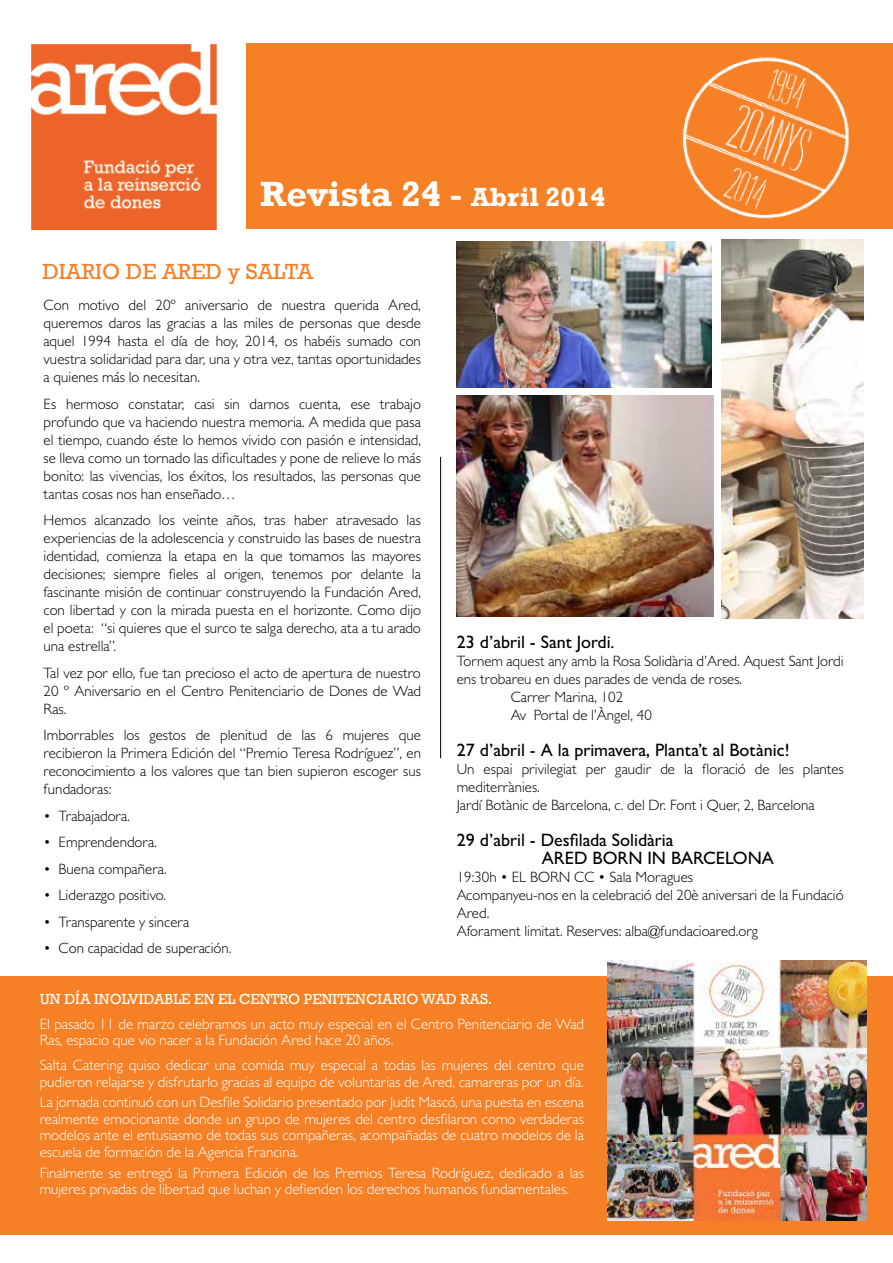
<style>
.page{position:relative;width:893px;height:1263px;background:#fff}
.page>*{position:absolute;margin:0;border:0;box-sizing:border-box;transform-origin:0 0}
.t1{font:700 36px "Rockwell";color:#fff}
.t2{font:22.5px "Rockwell";color:#f58025}
.t3{font:500 18px/18px "Gill Sans MT Pro";color:#000}
.t4{font:300 15px/18px "Gill Sans MT Pro";color:#000;text-align:justify}
.t5{font:300 15px/16.5px "Gill Sans MT Pro";color:#fff}
.t6{font:15px "Rockwell";color:#fff}
.s1{font-size:27px}
</style>
<div class="page">
<div style="left:247px;top:44px;width:646px;height:185px;background:#f58025"></div>
<div style="left:0;top:976px;width:893px;height:258px;background:#f58025"></div>
<hr style="left:440px;top:457px;width:1px;height:301px;background:#000">
<img style="left:457px;top:242px;width:254px;height:146px">
<img style="left:31px;top:44px;width:186px;height:185px">
<img style="left:721px;top:239px;width:142px;height:380px">
<img style="left:607px;top:961px;width:259px;height:259px">
<img style="left:457px;top:395px;width:256px;height:222px">
<img style="left:682px;top:57px;width:168px;height:162px">
<h1 class="t1" style="left:260px;top:172px;width:347px">Revista 24 - <span class="s1">Abril 2014</span></h1>
<h2 class="t2" style="left:43px;top:258px;width:272px">DIARIO DE ARED y SALTA</h2>
<p class="t4" style="left:44px;top:296px;width:379px">Con motivo del 20º aniversario de nuestra querida Ared, queremos daros las gracias a las miles de personas que desde aquel 1994 hasta el día de hoy, 2014, os habéis sumado con vuestra solidaridad para dar, una y otra vez, tantas oportunidades a quienes más lo necesitan.</p>
<p class="t4" style="left:44px;top:394px;width:379px">Es hermoso constatar, casi sin darnos cuenta, ese trabajo profundo que va haciendo nuestra memoria. A medida que pasa el tiempo, cuando éste lo hemos vivido con pasión e intensidad, se lleva como un tornado las dificultades y pone de relieve lo más bonito: las vivencias, los éxitos, los resultados, las personas que tantas cosas nos han enseñado…</p>
<p class="t4" style="left:44px;top:511px;width:379px">Hemos alcanzado los veinte años, tras haber atravesado las experiencias de la adolescencia y construido las bases de nuestra identidad, comienza la etapa en la que tomamos las mayores decisiones; siempre fieles al origen, tenemos por delante la fascinante misión de continuar construyendo la Fundación Ared, con libertad y con la mirada puesta en el horizonte. Como dijo el poeta: “si quieres que el surco te salga derecho, ata a tu arado una estrella”.</p>
<p class="t4" style="left:44px;top:663px;width:379px">Tal vez por ello, fue tan precioso el acto de apertura de nuestro 20 º Aniversario en el Centro Penitenciario de Dones de Wad Ras.</p>
<p class="t4" style="left:44px;top:726px;width:379px">Imborrables los gestos de plenitud de las 6 mujeres que recibieron la Primera Edición del “Premio Teresa Rodríguez”, en reconocimiento a los valores que tan bien supieron escoger sus fundadoras:</p>
<p class="t4" style="left:44px;top:806px;width:88px">• Trabajadora.</p>
<p class="t4" style="left:44px;top:833px;width:115px">• Emprendendora.</p>
<p class="t4" style="left:44px;top:859px;width:125px">• Buena compañera.</p>
<p class="t4" style="left:44px;top:886px;width:124px">• Liderazgo positivo.</p>
<p class="t4" style="left:44px;top:912px;width:147px">• Transparente y sincera</p>
<p class="t4" style="left:44px;top:939px;width:189px">• Con capacidad de superación.</p>
<p class="t3" style="left:457px;top:633px;width:159px">23 d’abril - Sant Jordi.</p>
<p class="t4" style="left:457px;top:652px;width:388px">Tornem aquest any amb la Rosa Solidària d’Ared. Aquest Sant Jordi</p>
<p class="t4" style="left:457px;top:670px;width:287px">ens trobareu en dues parades de venda de roses.</p>
<p class="t4" style="left:511px;top:688px;width:114px">Carrer Marina, 102</p>
<p class="t4" style="left:511px;top:706px;width:143px">Av Portal de l’Àngel, 40</p>
<p class="t3" style="left:457px;top:741px;width:334px">27 d’abril - A la primavera, Planta’t al Botànic!</p>
<p class="t4" style="left:457px;top:760px;width:388px;text-align:left">Un espai privilegiat per gaudir de la floració de les plantes mediterrànies.<br>Jardí Botànic de Barcelona, c. del Dr. Font i Quer, 2, Barcelona</p>
<p class="t3" style="left:542px;top:831px;width:234px;text-indent:-85px">29 d’abril - Desfilada Solidària<br>ARED BORN IN BARCELONA</p>
<p class="t4" style="left:457px;top:868px;width:388px;text-align:left">19:30h • EL BORN CC • Sala Moragues<br>Acompanyeu-nos en la celebració del 20è aniversari de la Fundació Ared.<br>Aforament limitat. Reserves: alba@fundacioared.org</p>
<p class="t6" style="left:40px;top:990px;width:454px">UN DÍA INOLVIDABLE EN EL CENTRO PENITENCIARIO WAD RAS.</p>
<p class="t5" style="left:40px;top:1015px;width:546px">El pasado 11 de marzo celebramos un acto muy especial en el Centro Penitenciario de Wad<br>Ras, espacio que vio nacer a la Fundación Ared hace 20 años.</p>
<p class="t5" style="left:40px;top:1057px;width:546px">Salta Catering quiso dedicar una comida muy especial a todas las mujeres del centro que pudieron relajarse y disfrutarlo gracias al equipo de voluntarias de Ared, camareras por un día.</p>
<p class="t5" style="left:40px;top:1094px;width:546px;text-align:justify">La jornada continuó con un Desfile Solidario presentado por Judit Mascó, una puesta en escena realmente emocionante donde un grupo de mujeres del centro desfilaron como verdaderas modelos ante el entusiasmo de todas sus compañeras, acompañadas de cuatro modelos de la escuela de formación de la Agencia Francina.</p>
<p class="t5" style="left:40px;top:1164px;width:546px">Finalmente se entregó la Primera Edición de los Premios Teresa Rodríguez, dedicado a las mujeres privadas de libertad que luchan y defienden los derechos humanos fundamentales.</p>
</div>
